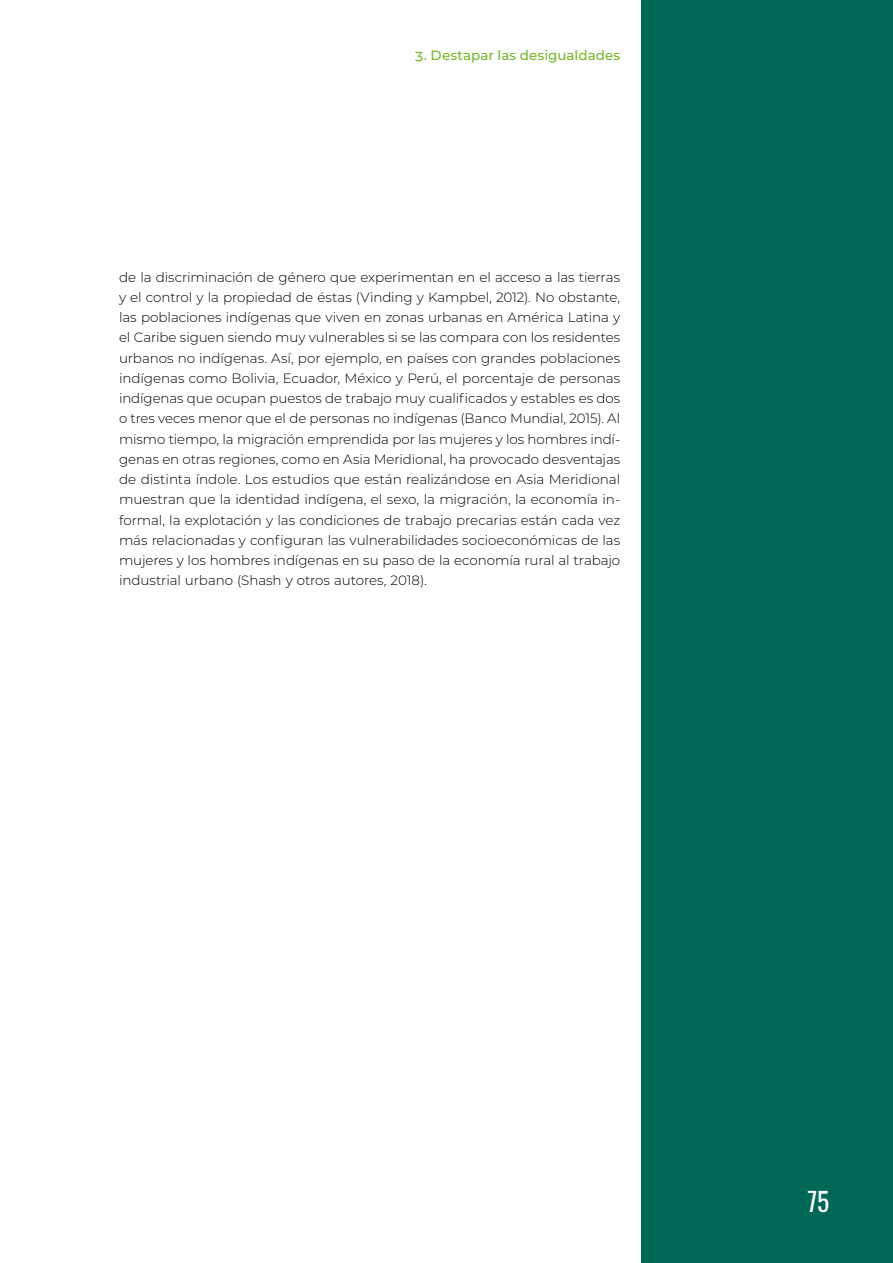
<style>
.page{position:relative;width:893px;height:1263px;background:#fff}
.page>*{position:absolute;margin:0;border:0;box-sizing:border-box;transform-origin:0 0}
.t1{font:25.5px "Oswald";color:#fff}
.t2{font:300 13.5px/20.2px "Montserrat";letter-spacing:-.01em;color:#000;text-align:justify}
.t3{font:500 13.5px "Montserrat";letter-spacing:.005em;color:#76b82a}
</style>
<div class="page">
<div style="left:641px;top:0;width:252px;height:1263px;background:#006855"></div>
<p class="t3" style="left:414px;top:46px;width:207px">3. Destapar las desigualdades</p>
<p class="t2" style="left:119px;top:266px;width:503px">de la discriminación de género que experimentan en el acceso a las tierras y el control y la propiedad de éstas (Vinding y Kampbel, 2012). No obstante, las poblaciones indígenas que viven en zonas urbanas en América Latina y el Caribe siguen siendo muy vulnerables si se las compara con los residentes urbanos no indígenas. Así, por ejemplo, en países con grandes poblaciones indígenas como Bolivia, Ecuador, México y Perú, el porcentaje de personas indígenas que ocupan puestos de trabajo muy cualificados y estables es dos o tres veces menor que el de personas no indígenas (Banco Mundial, 2015). Al mismo tiempo, la migración emprendida por las mujeres y los hombres indí&shy;genas en otras regiones, como en Asia Meridional, ha provocado desventajas de distinta índole. Los estudios que están realizándose en Asia Meridional muestran que la identidad indígena, el sexo, la migración, la economía in&shy;formal, la explotación y las condiciones de trabajo precarias están cada vez más relacionadas y configuran las vulnerabilidades socioeconómicas de las mujeres y los hombres indígenas en su paso de la economía rural al trabajo industrial urbano (Shash y otros autores, 2018).</p>
<h1 class="t1" style="left:807px;top:1179px;width:23px">75</h1>
</div>
